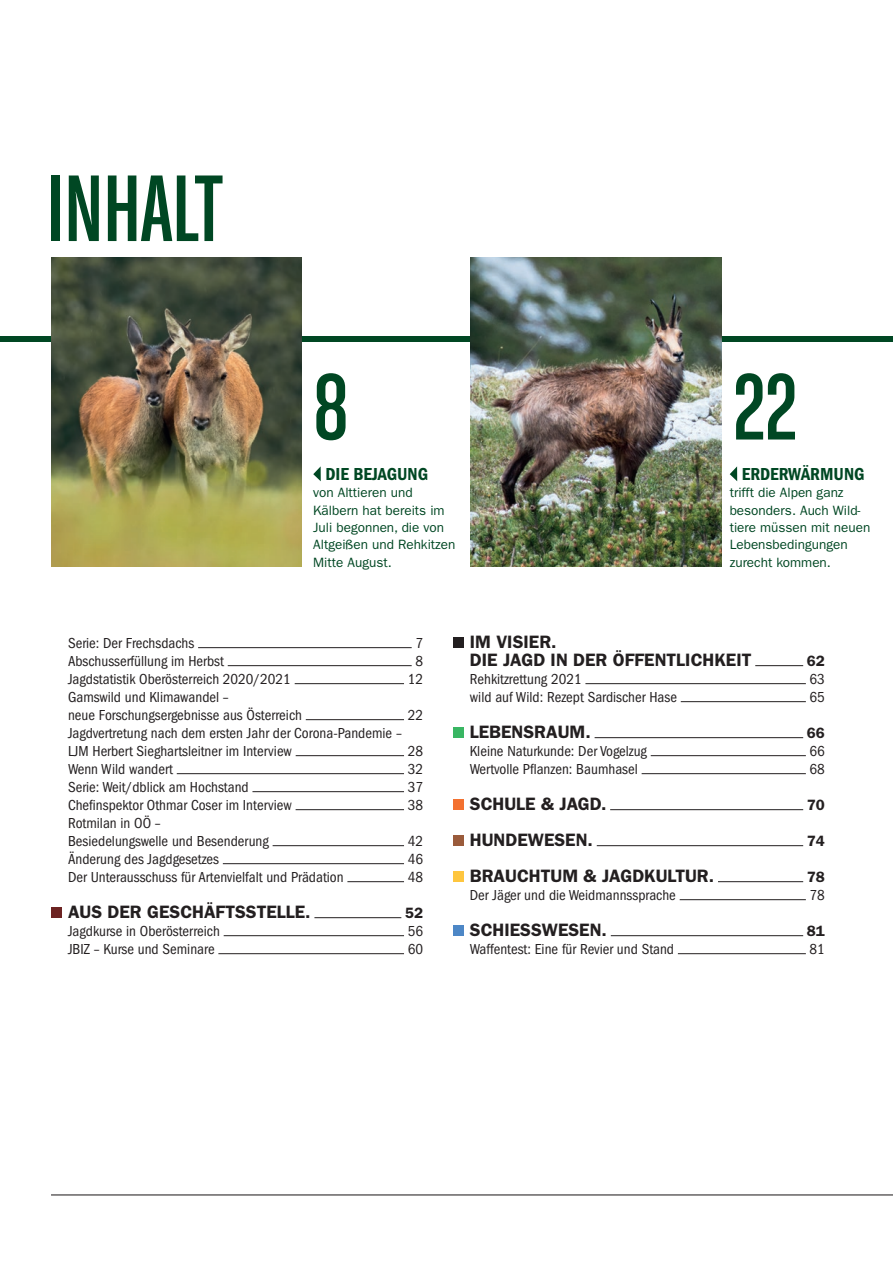
<style>
.page{position:relative;width:893px;height:1263px;background:#fff}
.page>*{position:absolute;margin:0;border:0;box-sizing:border-box;transform-origin:0 0}
.t1{font:100.5px "Chalet Comprime Cologne Sixty";color:#004723}
.t2{font:600 18px/18px "ITC Franklin Gothic Std";color:#231f20}
.t3{font:18px "ITC Franklin Gothic Std Dm Cd";color:#004723}
.t4{font:condensed 15px/18px "ITC Franklin Gothic Std";color:#231f20}
.t5{font:condensed 15px "Franklin Gothic LT";color:#231f20}
.t6{font:600 15px "ITC Franklin Gothic Std";color:#231f20}
.t7{font:13.5px/17.2px "ITC Franklin Gothic Std";color:#004723}
</style>
<div class="page">
<div style="left:0;top:337px;width:893px;height:5px;background:#004723"></div>
<img style="left:51px;top:257px;width:251px;height:309px">
<img style="left:471px;top:257px;width:251px;height:309px">
<hr style="left:51px;top:1194px;width:842px;height:1px;background:#231f20">
<svg style="left:313px;top:466px;width:8px;height:15px"></svg>
<svg style="left:730px;top:466px;width:7px;height:15px"></svg>
<hr style="left:198px;top:647px;width:214px;height:1px;background:#231f20">
<hr style="left:228px;top:665px;width:184px;height:1px;background:#231f20">
<hr style="left:295px;top:683px;width:109px;height:1px;background:#231f20">
<hr style="left:306px;top:719px;width:98px;height:1px;background:#231f20">
<hr style="left:296px;top:755px;width:108px;height:1px;background:#231f20">
<hr style="left:177px;top:773px;width:227px;height:1px;background:#231f20">
<hr style="left:252px;top:791px;width:152px;height:1px;background:#231f20">
<hr style="left:296px;top:809px;width:108px;height:1px;background:#231f20">
<hr style="left:273px;top:845px;width:131px;height:1px;background:#231f20">
<hr style="left:223px;top:863px;width:181px;height:1px;background:#231f20">
<hr style="left:347px;top:881px;width:57px;height:1px;background:#231f20">
<hr style="left:314px;top:917px;width:87px;height:1px;background:#231f20">
<hr style="left:224px;top:935px;width:180px;height:1px;background:#231f20">
<hr style="left:218px;top:953px;width:186px;height:1px;background:#231f20">
<div style="left:51px;top:907px;width:10px;height:11px;background:#6c2322"></div>
<hr style="left:755px;top:665px;width:48px;height:1px;background:#231f20">
<hr style="left:585px;top:683px;width:221px;height:1px;background:#231f20">
<hr style="left:681px;top:701px;width:125px;height:1px;background:#231f20">
<hr style="left:595px;top:737px;width:208px;height:1px;background:#231f20">
<hr style="left:651px;top:755px;width:155px;height:1px;background:#231f20">
<hr style="left:642px;top:773px;width:164px;height:1px;background:#231f20">
<hr style="left:610px;top:809px;width:193px;height:1px;background:#231f20">
<hr style="left:597px;top:845px;width:206px;height:1px;background:#231f20">
<hr style="left:718px;top:881px;width:85px;height:1px;background:#231f20">
<hr style="left:680px;top:899px;width:126px;height:1px;background:#231f20">
<hr style="left:611px;top:935px;width:192px;height:1px;background:#231f20">
<hr style="left:678px;top:953px;width:128px;height:1px;background:#231f20">
<div style="left:453px;top:637px;width:10px;height:11px;background:#231f20"></div>
<div style="left:453px;top:727px;width:10px;height:11px;background:#39b663"></div>
<div style="left:453px;top:799px;width:10px;height:11px;background:#f37130"></div>
<div style="left:453px;top:835px;width:10px;height:11px;background:#9a5b3b"></div>
<div style="left:453px;top:871px;width:10px;height:11px;background:#fec63f"></div>
<div style="left:453px;top:925px;width:10px;height:11px;background:#4d87c6"></div>
<h1 class="t1" style="left:47px;top:153px;width:178px">INHALT</h1>
<h1 class="t1" style="left:314px;top:352px;width:36px">8</h1>
<h1 class="t1" style="left:733px;top:352px;width:65px">22</h1>
<p class="t3" style="left:325px;top:464px;width:104px">DIE BEJAGUNG</p>
<p class="t7" style="left:313px;top:484px;width:144px">von Alttieren und<br>Kälbern hat bereits im<br>Juli begonnen, die von<br>Altgeißen und Rehkitzen<br>Mitte August.</p>
<p class="t3" style="left:742px;top:464px;width:124px">ERDERWÄRMUNG</p>
<p class="t7" style="left:730px;top:484px;width:142px">trifft die Alpen ganz besonders. Auch Wild&shy;tiere müssen mit neuen<br>Lebensbedingungen zurecht kommen.</p>
<p class="t4" style="left:68px;top:634px;width:128px">Serie: Der Frechsdachs</p>
<p class="t4" style="left:415px;top:634px;width:9px">7</p>
<p class="t4" style="left:68px;top:652px;width:157px">Abschusserfüllung im Herbst</p>
<p class="t4" style="left:415px;top:652px;width:9px">8</p>
<p class="t4" style="left:68px;top:670px;width:224px">Jagdstatistik Oberösterreich 2020/2021</p>
<p class="t4" style="left:408px;top:670px;width:17px">12</p>
<p class="t4" style="left:68px;top:688px;width:235px">Gamswild und Klimawandel –<br>neue Forschungsergebnisse aus Österreich</p>
<p class="t4" style="left:408px;top:706px;width:17px">22</p>
<p class="t4" style="left:68px;top:724px;width:335px">Jagdvertretung nach dem ersten Jahr der Corona-Pandemie –<br>LJM Herbert Sieghartsleitner im Interview</p>
<p class="t4" style="left:408px;top:742px;width:17px">28</p>
<p class="t4" style="left:68px;top:760px;width:106px">Wenn Wild wandert</p>
<p class="t4" style="left:408px;top:760px;width:17px">32</p>
<p class="t4" style="left:68px;top:778px;width:182px">Serie: Weit/dblick am Hochstand</p>
<p class="t4" style="left:408px;top:778px;width:17px">37</p>
<p class="t4" style="left:68px;top:796px;width:225px">Chefinspektor Othmar Coser im Interview</p>
<p class="t4" style="left:408px;top:796px;width:17px">38</p>
<p class="t4" style="left:68px;top:814px;width:202px">Rotmilan in OÖ –<br>Besiedelungswelle und Besenderung</p>
<p class="t4" style="left:408px;top:832px;width:17px">42</p>
<p class="t4" style="left:68px;top:850px;width:153px">Änderung des Jagdgesetzes</p>
<p class="t4" style="left:408px;top:850px;width:17px">46</p>
<p class="t4" style="left:68px;top:868px;width:277px">Der Unterausschuss für Artenvielfalt und Prädation</p>
<p class="t4" style="left:408px;top:868px;width:17px">48</p>
<p class="t2" style="left:68px;top:902px;width:244px">AUS DER GESCHÄFTSSTELLE.</p>
<p class="t6" style="left:405px;top:904px;width:19px">52</p>
<p class="t5" style="left:68px;top:922px;width:153px">Jagdkurse in Oberösterreich</p>
<p class="t5" style="left:408px;top:922px;width:17px">56</p>
<p class="t5" style="left:68px;top:940px;width:148px">JBIZ – Kurse und Seminare</p>
<p class="t5" style="left:408px;top:940px;width:17px">60</p>
<p class="t2" style="left:470px;top:632px;width:283px">IM VISIER.<br>DIE JAGD IN DER ÖFFENTLICHKEIT</p>
<p class="t6" style="left:807px;top:652px;width:19px">62</p>
<p class="t5" style="left:470px;top:670px;width:113px">Rehkitzrettung 2021</p>
<p class="t5" style="left:810px;top:670px;width:17px">63</p>
<p class="t5" style="left:470px;top:688px;width:209px">wild auf Wild: Rezept Sardischer Hase</p>
<p class="t5" style="left:810px;top:688px;width:17px">65</p>
<p class="t2" style="left:470px;top:722px;width:122px">LEBENSRAUM.</p>
<p class="t6" style="left:807px;top:724px;width:19px">66</p>
<p class="t5" style="left:470px;top:742px;width:179px">Kleine Naturkunde: Der Vogelzug</p>
<p class="t5" style="left:810px;top:742px;width:17px">66</p>
<p class="t5" style="left:470px;top:760px;width:169px">Wertvolle Pflanzen: Baumhasel</p>
<p class="t5" style="left:810px;top:760px;width:17px">68</p>
<p class="t2" style="left:470px;top:794px;width:138px">SCHULE &amp; JAGD.</p>
<p class="t6" style="left:807px;top:796px;width:19px">70</p>
<p class="t2" style="left:470px;top:830px;width:125px">HUNDEWESEN.</p>
<p class="t6" style="left:807px;top:832px;width:19px">74</p>
<p class="t2" style="left:470px;top:866px;width:246px">BRAUCHTUM &amp; JAGDKULTUR.</p>
<p class="t6" style="left:807px;top:868px;width:19px">78</p>
<p class="t5" style="left:470px;top:886px;width:208px">Der Jäger und die Weidmannssprache</p>
<p class="t5" style="left:810px;top:886px;width:17px">78</p>
<p class="t2" style="left:470px;top:920px;width:139px">SCHIESSWESEN.</p>
<p class="t6" style="left:807px;top:922px;width:19px">81</p>
<p class="t5" style="left:470px;top:940px;width:206px">Waffentest: Eine für Revier und Stand</p>
<p class="t5" style="left:810px;top:940px;width:17px">81</p>
</div>
